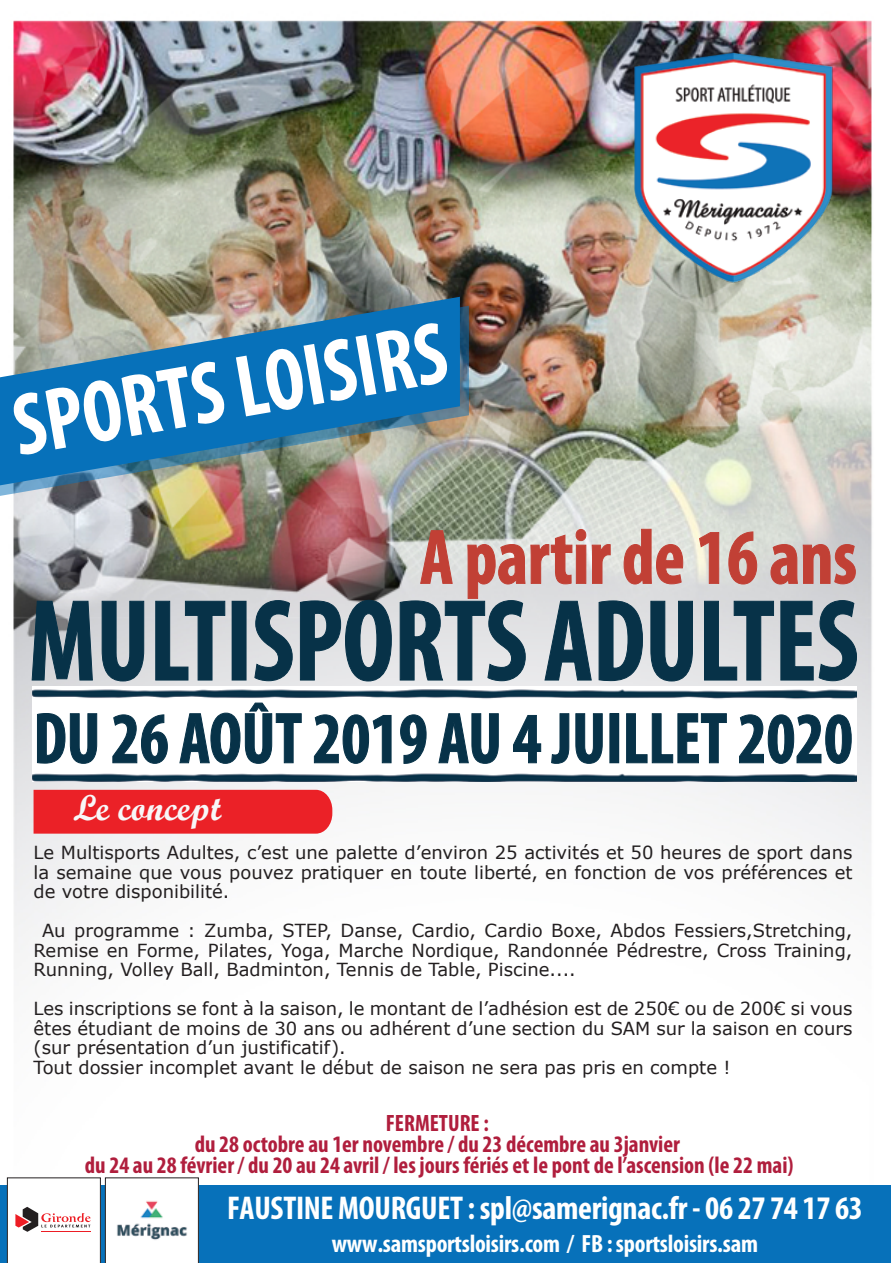
<style>
.page{position:relative;width:893px;height:1263px;background:#fff}
.page>*{position:absolute;margin:0;border:0;box-sizing:border-box;transform-origin:0 0}
.t1{font:700 condensed 116.85px "Myriad Pro";color:#073248;scale:.91 1}
.t2{font:700 condensed 88.8px "Myriad Pro";color:#fff;scale:.93 1}
.t3{font:700 condensed 78.15px "Myriad Pro";color:#c14035;scale:.93 1}
.t4{font:700 condensed 72.75px "Myriad Pro";color:#073248;scale:.93 1}
.t5{font:36px "Script MT Bold";color:#f8f7f8}
.t6{font:700 condensed 33px "Myriad Pro";letter-spacing:-.01em;color:#fff}
.t7{font:700 condensed 25.05px "Myriad Pro";letter-spacing:-.01em;color:#fff}
.t8{font:700 condensed 23.7px/21px "Myriad Pro";color:#b01e3d;text-align:center}
.t9{font:18px/19.5px "Verdana";color:#231f20;text-align:justify}
</style>
<div class="page">
<img style="left:6px;top:20px;width:866px;height:1165px">
<img style="left:622px;top:41px;width:215px;height:248px">
<div style="left:0;top:1185px;width:891px;height:78px;background:#0771ba"></div>
<svg style="left:7px;top:1177px;width:192px;height:86px;background:#e8e7e9"></svg>
<div style="left:34px;top:790px;width:298px;height:44px;background:#eb2127"></div>
<svg style="left:31px;top:600px;width:62px;height:81px;background:#acb1b7"></svg>
<svg style="left:101px;top:600px;width:43px;height:82px;background:#c2c7cc"></svg>
<svg style="left:155px;top:600px;width:70px;height:81px;background:#c9cdd1"></svg>
<svg style="left:254px;top:600px;width:39px;height:81px;background:#ccd0d4"></svg>
<svg style="left:300px;top:600px;width:92px;height:82px;background:#cfd3d6"></svg>
<svg style="left:704px;top:600px;width:70px;height:81px;background:#ccd0d4"></svg>
<svg style="left:780px;top:600px;width:77px;height:81px;background:#c6cacf"></svg>
<img style="left:32px;top:687px;width:825px;height:94px">
<div style="left:525px;top:699px;width:64px;height:73px;background:#fff"></div>
<svg style="left:399px;top:529px;width:294px;height:153px;background:#d3d1d2"></svg>
<svg style="left:699px;top:532px;width:20px;height:52px"></svg>
<svg style="left:728px;top:531px;width:29px;height:53px;background:#d6c8c3"></svg>
<svg style="left:770px;top:544px;width:86px;height:40px;background:#cdbbbb"></svg>
<svg style="left:37px;top:713px;width:60px;height:51px"></svg>
<svg style="left:112px;top:714px;width:56px;height:50px"></svg>
<svg style="left:179px;top:702px;width:123px;height:62px"></svg>
<svg style="left:314px;top:714px;width:77px;height:50px"></svg>
<svg style="left:400px;top:714px;width:27px;height:50px"></svg>
<svg style="left:438px;top:713px;width:61px;height:51px"></svg>
<svg style="left:513px;top:715px;width:28px;height:48px"></svg>
<svg style="left:551px;top:713px;width:18px;height:51px"></svg>
<svg style="left:575px;top:713px;width:28px;height:51px"></svg>
<div style="left:610px;top:713px;width:9px;height:50px;border:1px solid #073248"></div>
<svg style="left:626px;top:713px;width:101px;height:50px"></svg>
<svg style="left:739px;top:714px;width:113px;height:50px"></svg>
<img style="left:0;top:306px;width:469px;height:190px">
<img style="left:0;top:297px;width:460px;height:190px">
<h2 class="t2" style="left:5px;top:379px;width:473px;rotate:-10deg">SPORTS LOISIRS</h2>
<h3 class="t3" style="left:420px;top:514px;width:471px">A partir de 16 ans</h3>
<h1 class="t1" style="left:29px;top:577px;width:913px">MULTISPORTS ADULTES</h1>
<h3 class="t4" style="left:34px;top:698px;width:882px">DU 26 AOÛT 2019 AU 4 JUILLET 2020</h3>
<h3 class="t5" style="left:73px;top:785px;width:149px">Le concept</h3>
<p class="t9" style="left:34px;top:842px;width:820px">Le Multisports Adultes, c’est une palette d’environ 25 activités et 50 heures de sport dans la semaine que vous pouvez pratiquer en toute liberté, en fonction de vos préférences et de votre disponibilité.</p>
<p class="t9" style="left:34px;top:920px;width:820px;text-indent:8px">Au programme : Zumba, STEP, Danse, Cardio, Cardio Boxe, Abdos Fessiers,Stretching, Remise en Forme, Pilates, Yoga, Marche Nordique, Randonnée Pédrestre, Cross Training, Running, Volley Ball, Badminton, Tennis de Table, Piscine....</p>
<p class="t9" style="left:34px;top:998px;width:820px;text-align:left">Les inscriptions se font à la saison, le montant de l’adhésion est de 250€ ou de 200€ si vous êtes étudiant de moins de 30 ans ou adhérent d’une section du SAM sur la saison en cours (sur présentation d’un justificatif).<br>Tout dossier incomplet avant le début de saison ne sera pas pris en compte !</p>
<h3 class="t8" style="left:85px;top:1113px;width:710px">FERMETURE :<br>du 28 octobre au 1er novembre / du 23 décembre au 3janvier<br>du 24 au 28 février / du 20 au 24 avril / les jours fériés et le pont de l’ascension (le 22 mai)</h3>
<h3 class="t6" style="left:227px;top:1190px;width:637px">FAUSTINE MOURGUET : spl@samerignac.fr - 06 27 74 17 63</h3>
<h3 class="t7" style="left:332px;top:1230px;width:428px">www.samsportsloisirs.com / FB : sportsloisirs.sam</h3>
</div>
